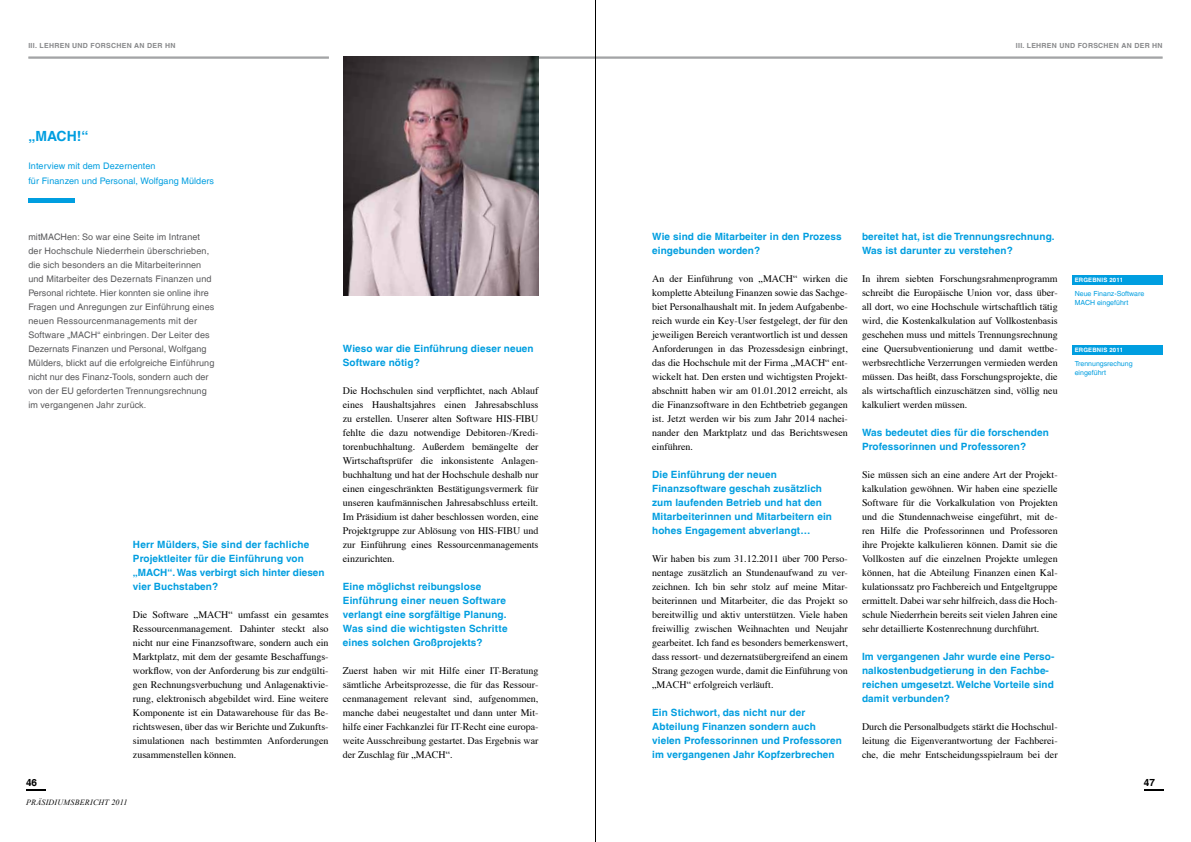
<style>
.page{position:relative;width:1191px;height:842px;background:#fff}
.page>*{position:absolute;margin:0;border:0;box-sizing:border-box;transform-origin:0 0}
.t1{font:700 14px "Helvetica LT";color:#009ee0}
.t2{font:10px/14px "Times";color:#000;text-align:justify}
.t3{font:700 10px/14px "Helvetica LT";letter-spacing:.01em;color:#009ee0}
.t4{font:700 10px "Helvetica LT";color:#000}
.t5{font:9px/14px "Helvetica LT";letter-spacing:.01em;color:#58585a}
.t6{font:9px/14.3px "Helvetica LT";letter-spacing:.01em;color:#009ee0}
.t7{font:italic 8px "Times New Roman";letter-spacing:.03em;color:#000}
.t8{font:7px/9.3px "Helvetica LT";color:#009ee0}
.t9{font:700 7px "Helvetica LT";letter-spacing:.04em;color:#87888a}
.t10{font:700 6px "Helvetica LT";letter-spacing:.03em;color:#fff}
</style>
<div class="page">
<hr style="left:514px;top:57px;width:648px;height:1px;background:#87888a">
<hr style="left:514px;top:58px;width:648px;height:1px;background:#87888a">
<svg style="left:1144px;top:789px;width:19px;height:2px"></svg>
<div style="left:1071px;top:275px;width:91px;height:10px;background:#009ee0"></div>
<div style="left:1071px;top:345px;width:91px;height:10px;background:#009ee0"></div>
<hr style="left:28px;top:57px;width:301px;height:1px;background:#87888a">
<hr style="left:28px;top:58px;width:301px;height:1px;background:#87888a">
<img style="left:343px;top:57px;width:196px;height:239px">
<svg style="left:26px;top:789px;width:19px;height:2px"></svg>
<div style="left:28px;top:198px;width:47px;height:5px;background:#009ee0"></div>
<hr style="left:595px;top:0;width:1px;height:842px;background:#000">
<p class="t9" style="left:28px;top:41px;width:22px">III. Lehren</p>
<p class="t9" style="left:72px;top:41px;width:6px">und</p>
<p class="t9" style="left:90px;top:41px;width:11px">Fors</p>
<p class="t9" style="left:111px;top:41px;width:12px">chen</p>
<p class="t9" style="left:134px;top:41px;width:19px">an der</p>
<p class="t9" style="left:165px;top:41px;width:12px">HN</p>
<h1 class="t1" style="left:28px;top:128px;width:62px">„MACH!“</h1>
<p class="t6" style="left:28px;top:159px;width:187px">Interview mit dem Dezernenten<br>für Finanzen und Personal, Wolfgang Mülders</p>
<p class="t5" style="left:28px;top:230px;width:187px">mitMACHen: So war eine Seite im Intranet der Hochschule Niederrhein überschrieben, die sich besonders an die Mitarbeiterinnen und Mitarbeiter des Dezernats Finanzen und Personal richtete. Hier konnten sie online ihre Fragen und Anregungen zur Einführung eines neuen Ressourcenmanagements mit der Software „MACH“ einbringen. Der Leiter des Dezernats Finanzen und Personal, Wolfgang Mülders, blickt auf die erfolgreiche Einführung nicht nur des Finanz-Tools, sondern auch der von der EU geforderten Trennungsrechnung im vergangenen Jahr zurück.</p>
<p class="t3" style="left:133px;top:537px;width:193px">Herr Mülders, Sie sind der fachliche Projektleiter für die Einführung von „MACH“. Was verbirgt sich hinter diesen vier Buchstaben?</p>
<p class="t2" style="left:133px;top:608px;width:197px">Die Software „MACH“ umfasst ein gesamtes Ressourcenmanagement. Dahinter steckt also nicht nur eine Finanzsoftware, sondern auch ein Marktplatz, mit dem der gesamte Beschaffungs&shy;workflow, von der Anforderung bis zur endgülti&shy;gen Rechnungsverbuchung und Anlagenaktivie&shy;rung, elektronisch abgebildet wird. Eine weitere Komponente ist ein Datawarehouse für das Be&shy;richtswesen, über das wir Berichte und Zukunfts&shy;simulationen nach bestimmten Anforderungen zusammenstellen können.</p>
<p class="t4" style="left:26px;top:776px;width:13px">46</p>
<p class="t7" style="left:26px;top:797px;width:103px">PRÄSIDIUMSBERICHT 2011</p>
<p class="t3" style="left:343px;top:341px;width:192px">Wieso war die Einführung dieser neuen<br>Software nötig?</p>
<p class="t2" style="left:343px;top:384px;width:197px">Die Hochschulen sind verpflichtet, nach Ablauf eines Haushaltsjahres einen Jahresabschluss zu erstellen. Unserer alten Software HIS-FIBU fehlte die dazu notwendige Debitoren-/Kredi&shy;torenbuchhaltung. Außerdem bemängelte der Wirtschaftsprüfer die inkonsistente Anlagen&shy;buchhaltung und hat der Hochschule deshalb nur einen eingeschränkten Bestätigungsvermerk für unseren kaufmännischen Jahresabschluss erteilt.<br>Im Präsidium ist daher beschlossen worden, eine Projektgruppe zur Ablösung von HIS-FIBU und zur Einführung eines Ressourcenmanagements einzurichten.</p>
<p class="t3" style="left:343px;top:579px;width:166px">Eine möglichst reibungslose<br>Einführung einer neuen Software verlangt eine sorgfältige Planung.<br>Was sind die wichtigsten Schritte eines solchen Großprojekts?</p>
<p class="t2" style="left:343px;top:664px;width:197px">Zuerst haben wir mit Hilfe einer IT-Beratung sämtliche Arbeitsprozesse, die für das Ressour&shy;cenmanagement relevant sind, aufgenommen, manche dabei neugestaltet und dann unter Mit&shy;hilfe einer Fachkanzlei für IT-Recht eine europa&shy;weite Ausschreibung gestartet. Das Ergebnis war der Zuschlag für „MACH“.</p>
<p class="t9" style="left:1016px;top:41px;width:22px">III. Lehren</p>
<p class="t9" style="left:1059px;top:41px;width:6px">und</p>
<p class="t9" style="left:1077px;top:41px;width:11px">Fors</p>
<p class="t9" style="left:1098px;top:41px;width:12px">chen</p>
<p class="t9" style="left:1121px;top:41px;width:19px">an der</p>
<p class="t9" style="left:1152px;top:41px;width:12px">HN</p>
<p class="t3" style="left:652px;top:229px;width:191px">Wie sind die Mitarbeiter in den Prozess eingebunden worden?</p>
<p class="t2" style="left:652px;top:272px;width:197px">An der Einführung von „MACH“ wirken die komplette Abteilung Finanzen sowie das Sachge&shy;biet Personalhaushalt mit. In jedem Aufgabenbe&shy;reich wurde ein Key-User festgelegt, der für den jeweiligen Bereich verantwortlich ist und dessen Anforderungen in das Prozessdesign einbringt, das die Hochschule mit der Firma „MACH“ ent&shy;wickelt hat. Den ersten und wichtigsten Projekt&shy;abschnitt haben wir am 01.01.2012 erreicht, als die Finanzsoftware in den Echtbetrieb gegangen ist. Jetzt werden wir bis zum Jahr 2014 nachei&shy;nander den Marktplatz und das Berichtswesen einführen.</p>
<p class="t3" style="left:652px;top:467px;width:181px">Die Einführung der neuen Finanzsoftware geschah zusätzlich zum laufenden Betrieb und hat den Mitarbeiterinnen und Mitarbeitern ein hohes Engagement abverlangt…</p>
<p class="t2" style="left:652px;top:552px;width:197px">Wir haben bis zum 31.12.2011 über 700 Perso&shy;nentage zusätzlich an Stundenaufwand zu ver&shy;zeichnen. Ich bin sehr stolz auf meine Mitar&shy;beiterinnen und Mitarbeiter, die das Projekt so bereitwillig und aktiv unterstützen. Viele haben freiwillig zwischen Weihnachten und Neujahr gearbeitet. Ich fand es besonders bemerkenswert, dass ressort- und dezernatsübergreifend an einem Strang gezogen wurde, damit die Einführung von „MACH“ erfolgreich verläuft.</p>
<p class="t3" style="left:652px;top:705px;width:191px">Ein Stichwort, das nicht nur der Abteilung Finanzen sondern auch vielen Professorinnen und Professoren im vergangenen Jahr Kopfzerbrechen</p>
<p class="t3" style="left:862px;top:229px;width:194px">bereitet hat, ist die Trennungsrechnung.<br>Was ist darunter zu verstehen?</p>
<p class="t2" style="left:862px;top:272px;width:197px">In ihrem siebten Forschungsrahmenprogramm schreibt die Europäische Union vor, dass über&shy;all dort, wo eine Hochschule wirtschaftlich tätig wird, die Kostenkalkulation auf Vollkostenbasis geschehen muss und mittels Trennungsrechnung eine Quersubventionierung und damit wettbe&shy;werbsrechtliche Verzerrungen vermieden werden müssen. Das heißt, dass Forschungsprojekte, die als wirtschaftlich einzuschätzen sind, völlig neu kalkuliert werden müssen.</p>
<p class="t3" style="left:862px;top:425px;width:188px">Was bedeutet dies für die forschenden<br>Professorinnen und Professoren?</p>
<p class="t2" style="left:862px;top:468px;width:197px">Sie müssen sich an eine andere Art der Projekt&shy;kalkulation gewöhnen. Wir haben eine spezielle Software für die Vorkalkulation von Projekten und die Stundennachweise eingeführt, mit de&shy;ren Hilfe die Professorinnen und Professoren ihre Projekte kalkulieren können. Damit sie die Vollkosten auf die einzelnen Projekte umlegen können, hat die Abteilung Finanzen einen Kal&shy;kulationssatz pro Fachbereich und Entgeltgruppe ermittelt. Dabei war sehr hilfreich, dass die Hoch&shy;schule Niederrhein bereits seit vielen Jahren eine sehr detaillierte Kostenrechnung durchführt.</p>
<p class="t3" style="left:862px;top:649px;width:194px">Im vergangenen Jahr wurde eine Perso&shy;nalkostenbudgetierung in den Fachbe&shy;reichen umgesetzt. Welche Vorteile sind damit verbunden?</p>
<p class="t2" style="left:862px;top:720px;width:197px">Durch die Personalbudgets stärkt die Hochschul&shy;leitung die Eigenverantwortung der Fachberei&shy;che, die mehr Entscheidungsspielraum bei der</p>
<p class="t10" style="left:1074px;top:276px;width:10px">Ergebnis</p>
<p class="t10" style="left:1109px;top:276px;width:15px">2011</p>
<p class="t8" style="left:1074px;top:289px;width:71px">Neue Finanz-Software<br>MACH eingeführt</p>
<p class="t10" style="left:1074px;top:346px;width:10px">Ergebnis</p>
<p class="t10" style="left:1109px;top:346px;width:15px">2011</p>
<p class="t8" style="left:1074px;top:359px;width:59px">Trennungsrechung eingeführt</p>
<p class="t4" style="left:1143px;top:776px;width:13px">47</p>
</div>
